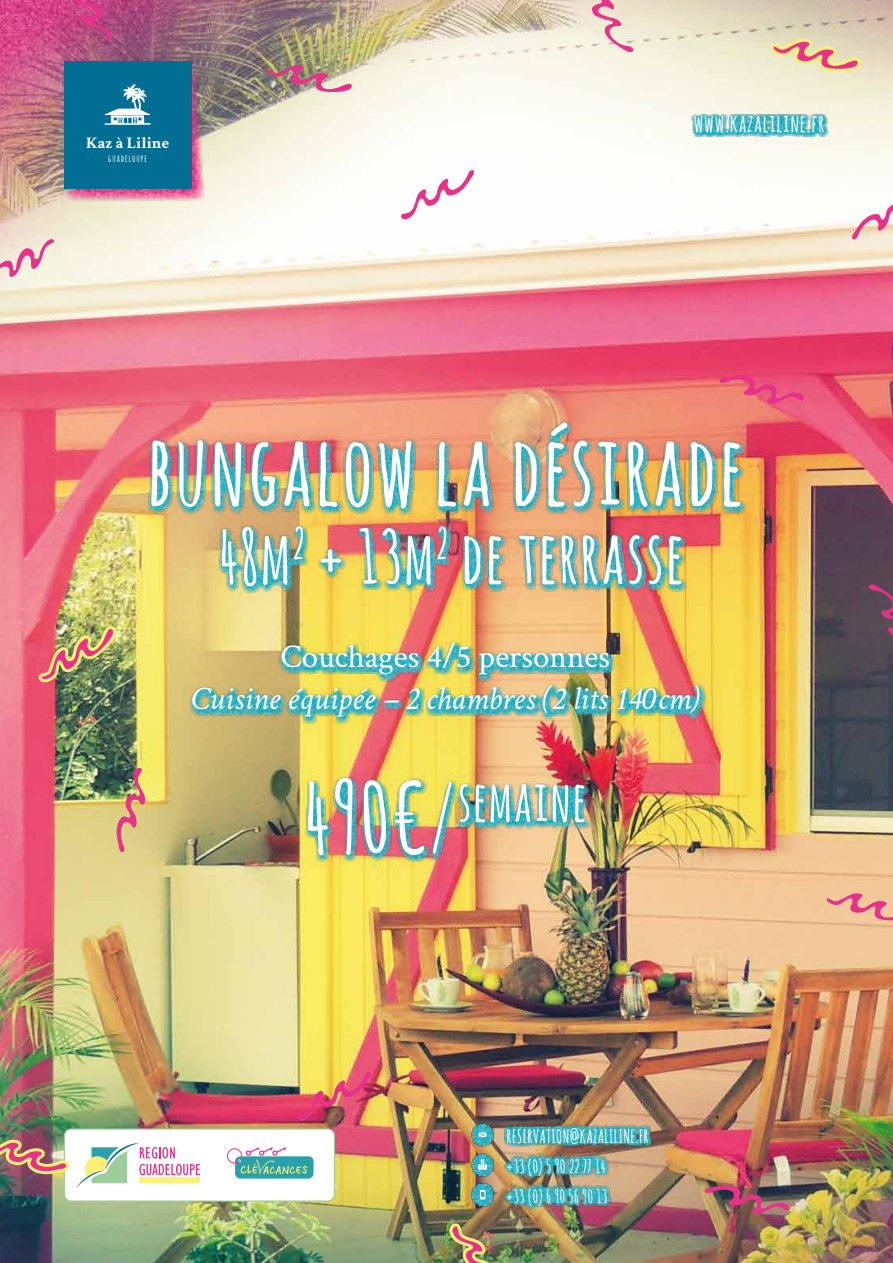
<style>
.page{position:relative;width:893px;height:1263px;background:#fff}
.page>*{position:absolute;margin:0;border:0;box-sizing:border-box;transform-origin:0 0}
.t1{font:700 96px "Amatic SC";letter-spacing:.025em;color:#fff}
.t2{font:700 72px "Amatic SC";letter-spacing:.025em;color:#fff}
.t3{font:700 55.95px "Amatic SC";letter-spacing:.025em;color:#fff}
.t4{font:italic 33px "Crimson Text";color:#fff}
.t5{font:33px "Crimson Text";color:#fff}
.t6{font:700 24px "Amatic SC";letter-spacing:.025em;color:#fff}
.t7{font:700 18px/30px "Amatic SC";letter-spacing:.025em;color:#fff}
.t8{font:700 16.2px "Crimson Text";color:#fff}
.t9{font:700 9.9px "Amatic SC";letter-spacing:.1em;color:#fff}
.s1{font-size:96px}
.s2{font-weight:400;font-size:96px}
</style>
<div class="page">
<img style="left:0;top:0;width:893px;height:1263px">
<img style="left:9px;top:363px;width:874px;height:578px">
<div style="left:64px;top:1129px;width:270px;height:72px;background:#fff;border-radius:7px"></div>
<div style="left:64px;top:1128px;width:271px;height:73px;border:1px solid #9dcd9b;border-radius:7px"></div>
<svg style="left:76px;top:1143px;width:124px;height:45px"></svg>
<svg style="left:227px;top:1147px;width:87px;height:31px"></svg>
<img style="left:634px;top:54px;width:251px;height:143px">
<img style="left:444px;top:1067px;width:264px;height:196px">
<img style="left:417px;top:1070px;width:131px;height:30px">
<img style="left:417px;top:1100px;width:131px;height:30px">
<img style="left:417px;top:1130px;width:131px;height:130px">
<svg style="left:480px;top:1190px;width:6px;height:10px"></svg>
<img style="left:449px;top:1223px;width:56px;height:40px">
<img style="left:38px;top:626px;width:81px;height:56px">
<svg style="left:0;top:1140px;width:70px;height:34px;background:#c48a7f"></svg>
<svg style="left:398px;top:169px;width:77px;height:52px"></svg>
<img style="left:295px;top:1070px;width:77px;height:53px">
<svg style="left:581px;top:0;width:53px;height:52px;background:#eecdca"></svg>
<svg style="left:851px;top:188px;width:42px;height:52px"></svg>
<svg style="left:718px;top:375px;width:86px;height:32px;background:#eb5d7a"></svg>
<svg style="left:826px;top:893px;width:67px;height:27px;background:#efa195"></svg>
<svg style="left:869px;top:584px;width:24px;height:71px;background:#664759"></svg>
<img style="left:703px;top:1185px;width:86px;height:31px">
<svg style="left:770px;top:39px;width:91px;height:33px;background:#ecc4a5"></svg>
<svg style="left:0;top:238px;width:54px;height:55px;background:#f2d4d0"></svg>
<svg style="left:61px;top:0;width:53px;height:10px"></svg>
<img style="left:116px;top:768px;width:32px;height:85px">
<svg style="left:267px;top:65px;width:85px;height:27px;background:#b88b8d"></svg>
<img style="left:12px;top:10px;width:248px;height:245px">
<div style="left:64px;top:61px;width:127px;height:128px;background:#026e94"></div>
<svg style="left:105px;top:84px;width:46px;height:41px"></svg>
<p class="t8" style="left:86px;top:133px;width:84px">Kaz à Liline</p>
<p class="t9" style="left:108px;top:151px;width:40px">guadeloupe</p>
<h3 class="t6" style="left:694px;top:106px;width:132px">www.kazaliline.fr</h3>
<h1 class="t1" style="left:147px;top:401px;width:598px">bungalow la désirade</h1>
<h2 class="t2" style="left:219px;top:505px;width:467px">48m<sup>2</sup> + 13m<sup>2</sup> de terrasse</h2>
<h3 class="t5" style="left:281px;top:634px;width:331px">Couchages 4/5 personnes</h3>
<h3 class="t4" style="left:191px;top:680px;width:511px">Cuisine équipée – 2 chambres (2 lits 140cm)</h3>
<h3 class="t3" style="left:304px;top:761px;width:284px"><span class="s1">490€</span><span class="s2">/</span>semaine</h3>
<p class="t7" style="left:506px;top:1120px;width:144px">RESERVATION@KAZALILINE.FR +33 (0) 5 90 22 77 14<br>+33 (0) 6 90 56 90 13</p>
</div>
